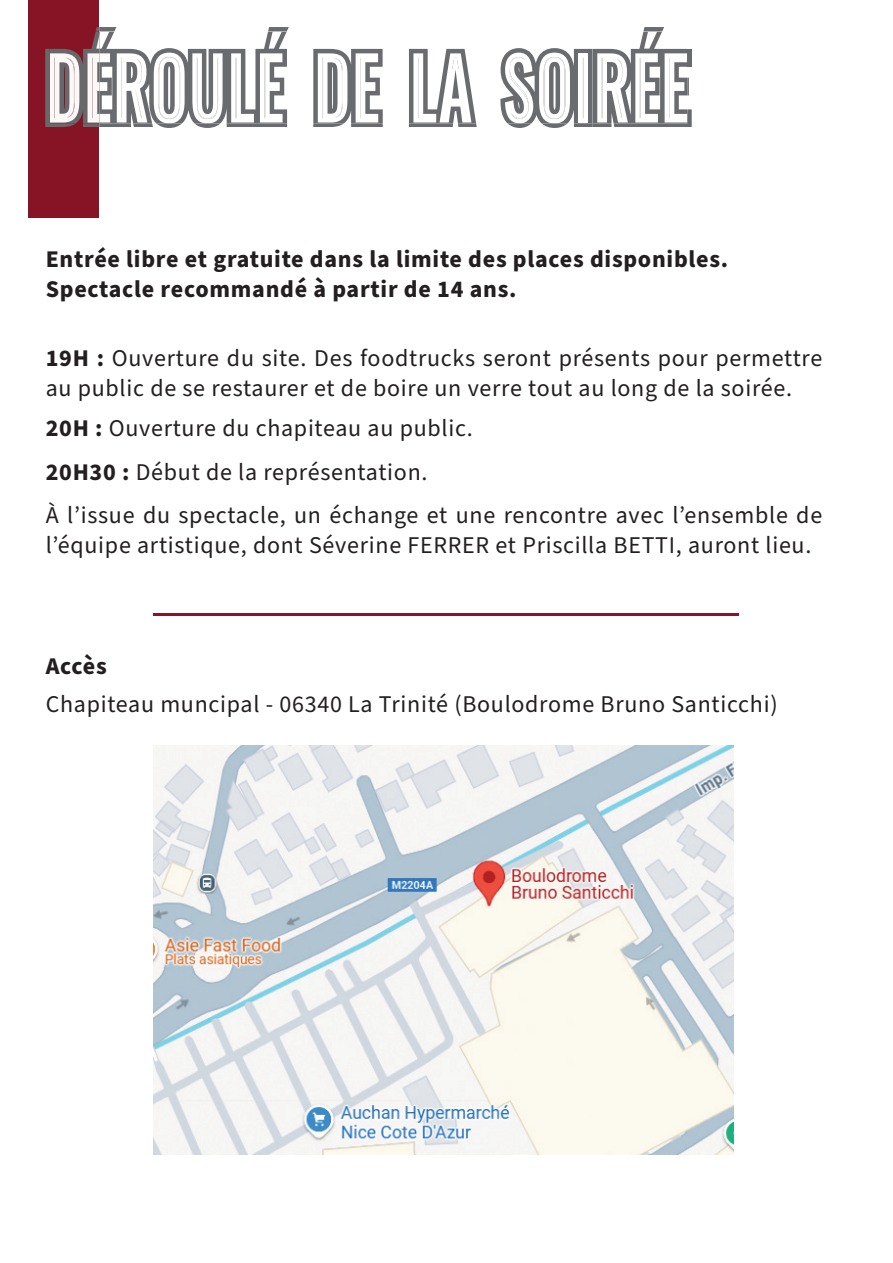
<style>
.page{position:relative;width:893px;height:1263px;background:#fff}
.page>*{position:absolute;margin:0;border:0;box-sizing:border-box;transform-origin:0 0}
.t1{font:500 85.35px "Oswald";letter-spacing:.015em;color:#fff;scale:.78 1}
.t2{font:24px/30px "Source Sans Pro";letter-spacing:.03em;color:#231f20}
.t3{font:700 24px/30px "Source Sans Pro";letter-spacing:.03em;color:#231f20}
.s1{font-weight:700}
</style>
<div class="page">
<div style="left:29px;top:0;width:70px;height:218px;background:#871425"></div>
<hr style="left:154px;top:613px;width:585px;height:2px;background:#871425">
<svg style="left:45px;top:27px;width:647px;height:101px"></svg>
<img style="left:154px;top:745px;width:579px;height:410px">
<h1 class="t1" style="left:46px;top:43px;width:826px">DÉROULÉ DE LA SOIRÉE</h1>
<p class="t3" style="left:46px;top:244px;width:684px">Entrée libre et gratuite dans la limite des places disponibles.<br>Spectacle recommandé à partir de 14 ans.</p>
<p class="t2" style="left:46px;top:344px;width:778px"><span class="s1">19H :</span> Ouverture du site. Des foodtrucks seront présents pour permettre au public de se restaurer et de boire un verre tout au long de la soirée.</p>
<p class="t2" style="left:46px;top:406px;width:428px;line-height:44.2px"><span class="s1">20H :</span> Ouverture du chapiteau au public.<br><span class="s1">20H30 :</span> Début de la représentation.</p>
<p class="t2" style="left:46px;top:501px;width:778px">À l’issue du spectacle, un échange et une rencontre avec l’ensemble de l’équipe artistique, dont Séverine FERRER et Priscilla BETTI, auront lieu.</p>
<p class="t3" style="left:46px;top:652px;width:63px">Accès</p>
<p class="t2" style="left:46px;top:690px;width:733px">Chapiteau muncipal - 06340 La Trinité (Boulodrome Bruno Santicchi)</p>
</div>
